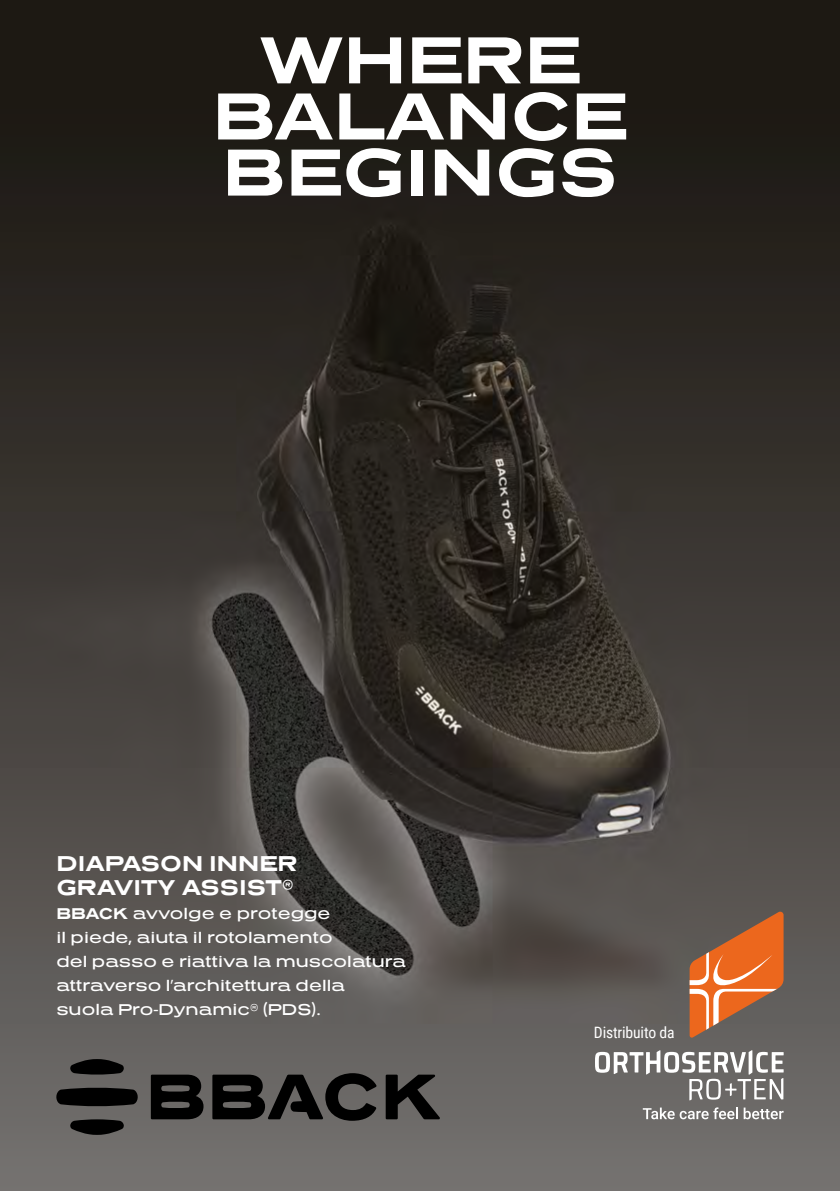
<style>
.page{position:relative;width:840px;height:1191px;background:#fff}
.page>*{position:absolute;margin:0;border:0;box-sizing:border-box;transform-origin:0 0}
.t1{font:700 68px/56px "Presicav Rg";color:#fff;text-align:center}
.t2{font:700 22px/24px "Presicav Rg";color:#fff}
.t3{font:16px/24px "Presicav Rg";color:#fff}
.t4{font:15.6px "Roboto Condensed";letter-spacing:-.01em;color:#fff}
.s1{font-weight:700}
</style>
<div class="page">
<img style="left:0;top:0;width:839px;height:1191px">
<svg style="left:70px;top:1059px;width:54px;height:16px"></svg>
<svg style="left:70px;top:1119px;width:54px;height:15px"></svg>
<svg style="left:56px;top:1087px;width:82px;height:19px"></svg>
<svg style="left:385px;top:1074px;width:55px;height:45px"></svg>
<svg style="left:151px;top:1074px;width:52px;height:45px"></svg>
<svg style="left:212px;top:1073px;width:164px;height:47px"></svg>
<svg style="left:594px;top:1050px;width:189px;height:50px"></svg>
<svg style="left:642px;top:1107px;width:95px;height:12px"></svg>
<svg style="left:743px;top:1107px;width:40px;height:12px"></svg>
<svg style="left:689px;top:910px;width:94px;height:128px"></svg>
<h1 class="t1" style="left:212px;top:30px;width:416px">WHERE<br>BALANCE<br>BEGINGS</h1>
<h2 class="t2" style="left:56px;top:850px;width:242px">DIAPASON INNER<br>GRAVITY ASSIST®</h2>
<p class="t3" style="left:56px;top:901px;width:351px"><span class="s1">BBACK</span> avvolge e protegge<br>il piede, aiuta il rotolamento<br>del passo e riattiva la muscolatura attraverso l’architettura della suola Pro-Dynamic® (PDS).</p>
<p class="t4" style="left:593px;top:1021px;width:82px">Distribuito da</p>
</div>
